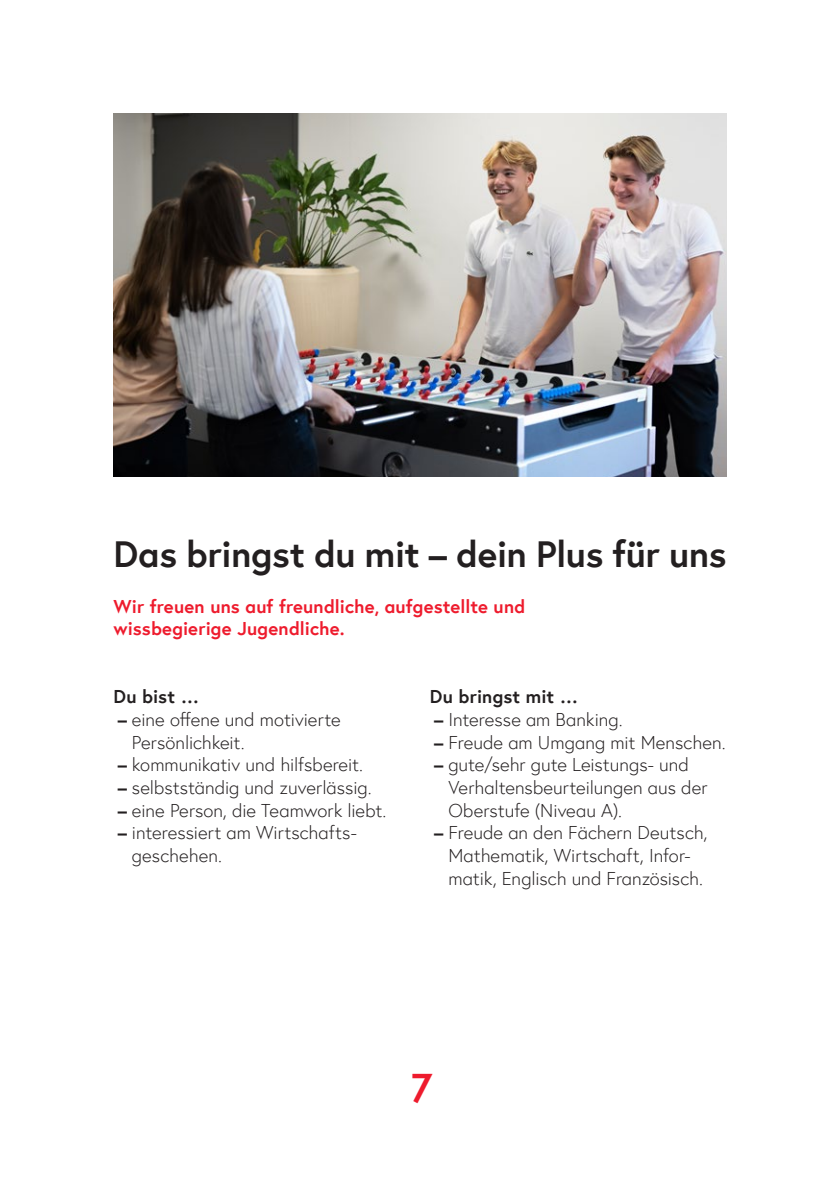
<style>
.page{position:relative;width:840px;height:1191px;background:#fff}
.page>*{position:absolute;margin:0;border:0;box-sizing:border-box;transform-origin:0 0}
.t1{font:40px "Europa Bold Alt";color:#ee1b2d}
.t2{font:36.4px "Europa Bold Alt";letter-spacing:-.01em;color:#231f20}
.t3{font:18.4px/22.6px "Europa Light Alt";color:#231f20}
.t4{font:18.4px/22.6px "Europa Bold Alt";letter-spacing:.01em;color:#ee1b2d}
.t5{font:18.4px "Europa Bold Alt";letter-spacing:.005em;color:#231f20}
.s1{font-family:"Europa Bold Alt"}
</style>
<div class="page">
<img style="left:113px;top:113px;width:613px;height:363px">
<h2 class="t2" style="left:113px;top:529px;width:614px">Das bringst du mit – dein Plus für uns</h2>
<p class="t4" style="left:113px;top:594px;width:413px">Wir freuen uns auf freundliche, aufgestellte und wissbegierige Jugendliche.</p>
<p class="t5" style="left:113px;top:684px;width:87px">Du bist …</p>
<p class="t3" style="left:132px;top:708px;width:210px;text-indent:-14px"><span class="s1">–</span> eine offene und motivierte<br>Persönlichkeit.</p>
<p class="t3" style="left:118px;top:753px;width:247px"><span class="s1">–</span> kommunikativ und hilfsbereit.</p>
<p class="t3" style="left:118px;top:776px;width:255px"><span class="s1">–</span> selbstständig und zuverlässig.</p>
<p class="t3" style="left:118px;top:798px;width:270px"><span class="s1">–</span> eine Person, die Teamwork liebt.</p>
<p class="t3" style="left:132px;top:821px;width:225px;text-indent:-14px"><span class="s1">–</span> interessiert am Wirtschafts&shy;geschehen.</p>
<p class="t5" style="left:429px;top:684px;width:150px">Du bringst mit …</p>
<p class="t3" style="left:434px;top:708px;width:190px"><span class="s1">–</span> Interesse am Banking.</p>
<p class="t3" style="left:434px;top:730px;width:293px"><span class="s1">–</span> Freude am Umgang mit Menschen.</p>
<p class="t3" style="left:448px;top:753px;width:260px;text-indent:-14px"><span class="s1">–</span> gute/sehr gute Leistungs- und<br>Verhaltensbeurteilungen aus der<br>Oberstufe (Niveau A).</p>
<p class="t3" style="left:434px;top:821px;width:275px;text-align:center"><span class="s1">–</span> Freude an den Fächern Deutsch,<br>Mathematik, Wirtschaft, Infor&shy;matik, Englisch und Französisch.</p>
<h1 class="t1" style="left:411px;top:1060px;width:23px">7</h1>
</div>
